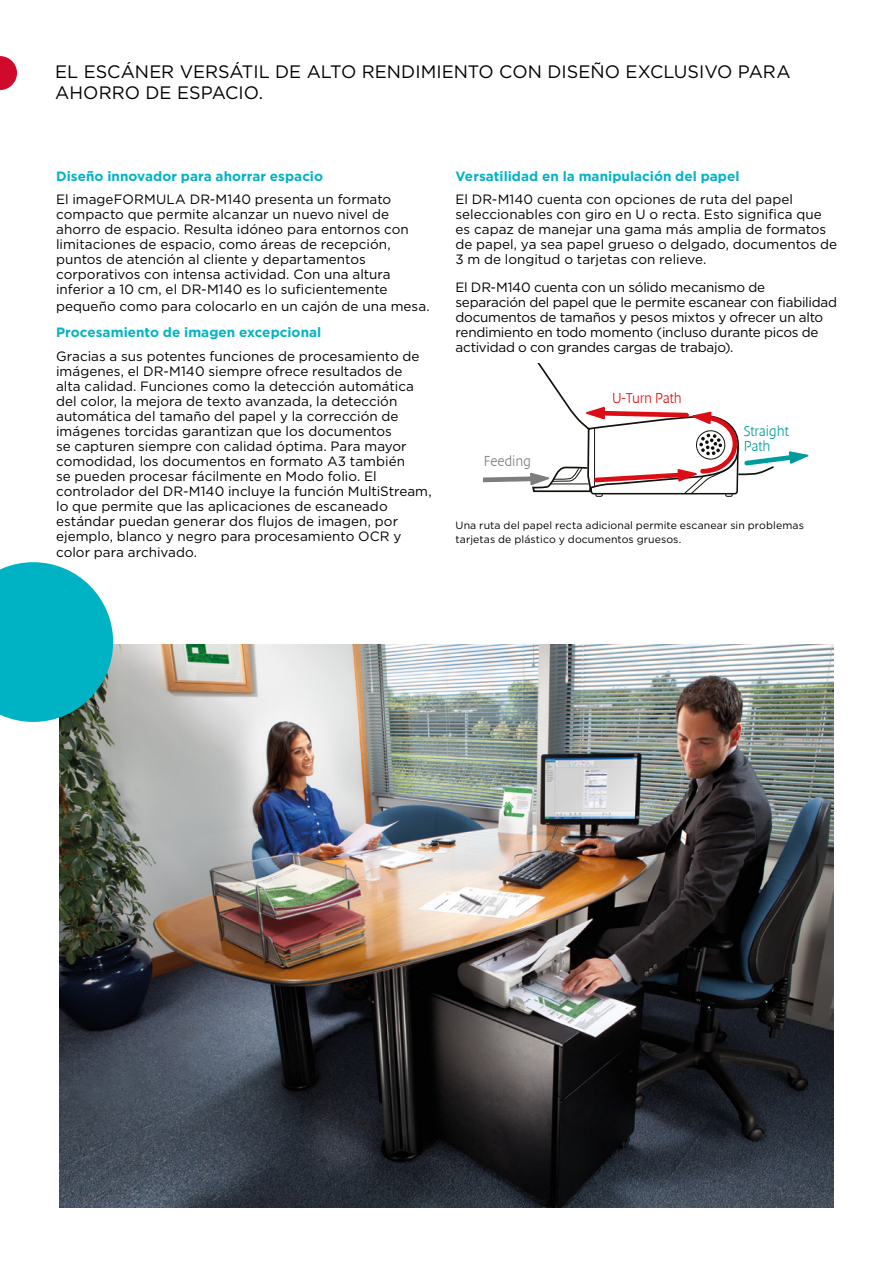
<style>
.page{position:relative;width:893px;height:1263px;background:#fff}
.page>*{position:absolute;margin:0;border:0;box-sizing:border-box;transform-origin:0 0}
.t1{font:18px/21px "Gotham";color:#000}
.t2{font:300 14.7px/14.7px "Denda New";color:#009c9d}
.t3{font:300 14.7px "Denda New";color:#dc0d15}
.t4{font:300 14.7px "Denda New";color:#7f7c7d}
.t5{font:13.5px/15.1px "Gotham";color:#000}
.t6{font:13.5px/15px "Gotham";letter-spacing:-.02em;color:#000}
.t7{font:700 13.5px "Gotham";letter-spacing:.005em;color:#00b3c4}
.t8{font:10.5px/13.5px "Gotham";letter-spacing:.01em;color:#000}
</style>
<div class="page">
<svg style="left:0;top:56px;width:17px;height:34px"></svg>
<img style="left:60px;top:645px;width:773px;height:563px">
<svg style="left:0;top:562px;width:113px;height:160px;background:#1eb5c2"></svg>
<svg style="left:484px;top:364px;width:325px;height:133px"></svg>
<h1 class="t1" style="left:55px;top:61px;width:737px">EL ESCÁNER VERSÁTIL DE ALTO RENDIMIENTO CON DISEÑO EXCLUSIVO PARA<br>AHORRO DE ESPACIO.</h1>
<p class="t7" style="left:56px;top:167px;width:268px">Diseño innovador para ahorrar espacio</p>
<p class="t5" style="left:56px;top:192px;width:354px">El imageFORMULA DR-M140 presenta un formato compacto que permite alcanzar un nuevo nivel de ahorro de espacio. Resulta idóneo para entornos con limitaciones de espacio, como áreas de recepción, puntos de atención al cliente y departamentos corporativos con intensa actividad. Con una altura inferior a 10 cm, el DR-M140 es lo suficientemente</p>
<p class="t5" style="left:56px;top:298px;width:375px">pequeño como para colocarlo en un cajón de una mesa.</p>
<p class="t7" style="left:56px;top:324px;width:267px">Procesamiento de imagen excepcional</p>
<p class="t5" style="left:56px;top:348px;width:377px">Gracias a sus potentes funciones de procesamiento de imágenes, el DR-M140 siempre ofrece resultados de<br>alta calidad. Funciones como la detección automática del color, la mejora de texto avanzada, la detección automática del tamaño del papel y la corrección de imágenes torcidas garantizan que los documentos<br>se capturen siempre con calidad óptima. Para mayor comodidad, los documentos en formato A3 también<br>se pueden procesar fácilmente en Modo folio. El controlador del DR-M140 incluye la función MultiStream, lo que permite que las aplicaciones de escaneado estándar puedan generar dos flujos de imagen, por ejemplo, blanco y negro para procesamiento OCR y color para archivado.</p>
<p class="t7" style="left:455px;top:167px;width:286px">Versatilidad en la manipulación del papel</p>
<p class="t5" style="left:455px;top:192px;width:383px">El DR-M140 cuenta con opciones de ruta del papel seleccionables con giro en U o recta. Esto significa que es capaz de manejar una gama más amplia de formatos de papel, ya sea papel grueso o delgado, documentos de 3 m de longitud o tarjetas con relieve.</p>
<p class="t6" style="left:455px;top:280px;width:383px">El DR-M140 cuenta con un sólido mecanismo de separación del papel que le permite escanear con fiabilidad documentos de tamaños y pesos mixtos y ofrecer un alto rendimiento en todo momento (incluso durante picos de actividad o con grandes cargas de trabajo).</p>
<p class="t4" style="left:484px;top:454px;width:49px">Feeding</p>
<p class="t3" style="left:612px;top:390px;width:71px">U-Turn Path</p>
<p class="t2" style="left:744px;top:424px;width:46px">Straight<br>Path</p>
<p class="t8" style="left:455px;top:518px;width:350px">Una ruta del papel recta adicional permite escanear sin problemas tarjetas de plástico y documentos gruesos.</p>
</div>
